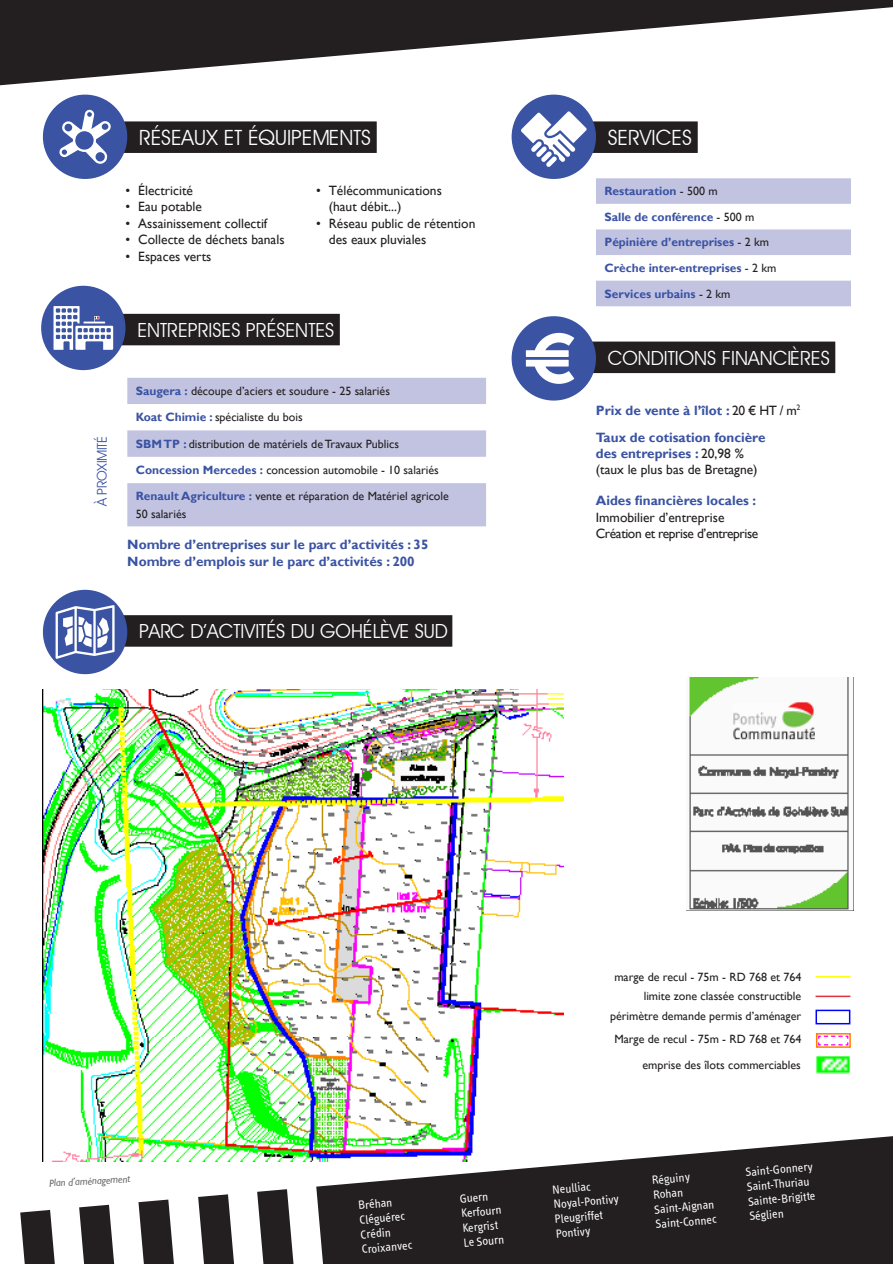
<style>
.page{position:relative;width:893px;height:1264px;background:#fff}
.page>*{position:absolute;margin:0;border:0;box-sizing:border-box;transform-origin:0 0}
.Titres_pages{font:21px "Decker";color:#fff}
.Titres_pages-2{font:19.5px "Decker";color:#fff}
.puces{font:13.5px/16.5px "Gill Sans";color:#231f20}
.Texte{font:700 13.5px/16.5px "Gill Sans";color:#3a53a3}
.puces-2{font:13.5px "Gill Sans";letter-spacing:-.03em;color:#231f20}
.Titres_verticaux{font:13.5px "Decker";letter-spacing:-.02em;color:#3a53a3}
.t1{font:12.3px "Info Text";color:#fff}
.Texte_tableau_plus_p{font:12px "Gill Sans";color:#231f20}
.témoignage{font:12px "Gill Sans";color:#231f20}
.Texte_tableau_plus_p-2{font:700 12px "Gill Sans";color:#3a53a3}
.Légende{font:italic 10.5px "Gill Sans";color:#6c6d70}
.s1{font-weight:700;color:#3a53a3}
.s2{font-weight:400;color:#231f20}
</style>
<div class="page">
<svg style="left:316px;top:1136px;width:577px;height:128px;background:#3f3c3d"></svg>
<svg style="left:20px;top:1210px;width:35px;height:54px;background:#464243"></svg>
<svg style="left:79px;top:1204px;width:36px;height:60px"></svg>
<svg style="left:138px;top:1199px;width:36px;height:65px"></svg>
<svg style="left:198px;top:1194px;width:36px;height:70px"></svg>
<svg style="left:257px;top:1189px;width:37px;height:75px"></svg>
<svg style="left:0;top:0;width:893px;height:86px;fill:#231f20"></svg>
<div style="left:85px;top:121px;width:292px;height:32px;background:#231f20"></div>
<svg style="left:42px;top:94px;width:89px;height:85px"></svg>
<div style="left:554px;top:121px;width:144px;height:32px;background:#231f20"></div>
<svg style="left:596px;top:178px;width:255px;height:128px"></svg>
<div style="left:512px;top:95px;width:84px;height:84px;background:#3a53a3;border-radius:50%"></div>
<svg style="left:521px;top:111px;width:66px;height:56px"></svg>
<div style="left:83px;top:314px;width:257px;height:31px;background:#231f20"></div>
<svg style="left:127px;top:378px;width:359px;height:148px;fill:#c2c3e1"></svg>
<div style="left:41px;top:286px;width:85px;height:84px;background:#3a53a3;border-radius:50%"></div>
<svg style="left:54px;top:306px;width:59px;height:44px"></svg>
<div style="left:554px;top:341px;width:281px;height:32px;background:#231f20"></div>
<div style="left:512px;top:316px;width:84px;height:84px;background:#3a53a3;border-radius:50%"></div>
<svg style="left:526px;top:333px;width:48px;height:51px"></svg>
<div style="left:85px;top:615px;width:367px;height:32px;background:#231f20"></div>
<div style="left:43px;top:590px;width:84px;height:84px;background:#3a53a3;border-radius:50%"></div>
<svg style="left:56px;top:605px;width:59px;height:54px"></svg>
<img style="left:43px;top:690px;width:520px;height:471px">
<img style="left:689px;top:678px;width:160px;height:232px">
<img style="left:816px;top:1056px;width:34px;height:17px">
<hr style="left:815px;top:976px;width:35px;height:1px;background:#ff0">
<hr style="left:815px;top:995px;width:35px;height:2px;background:#dd353c">
<div style="left:815px;top:1009px;width:35px;height:15px;border:2px solid #00f"></div>
<div style="left:816px;top:1033px;width:35px;height:15px;border:2px solid #ff7f00"></div>
<svg style="left:817px;top:1035px;width:32px;height:11px"></svg>
<p class="Titres_pages" style="left:139px;top:124px;width:233px">RÉSEAUX ET ÉQUIPEMENTS</p>
<p class="puces" style="left:126px;top:182px;width:69px">• Électricité</p>
<p class="puces" style="left:126px;top:198px;width:78px">• Eau potable</p>
<p class="puces" style="left:126px;top:215px;width:143px">• Assainissement collectif</p>
<p class="puces" style="left:126px;top:231px;width:160px">• Collecte de déchets banals</p>
<p class="puces" style="left:126px;top:248px;width:87px">• Espaces verts</p>
<p class="puces" style="left:316px;top:182px;width:127px">• Télécommunications</p>
<p class="puces" style="left:329px;top:198px;width:74px">(haut débit...)</p>
<p class="puces" style="left:329px;top:215px;width:148px;text-indent:-13px">• Réseau public de rétention des eaux pluviales</p>
<p class="Titres_verticaux" style="left:94px;top:506px;width:72px;rotate:-90deg">À PROXIMITÉ</p>
<p class="Titres_pages-2" style="left:137px;top:318px;width:198px">ENTREPRISES PRÉSENTES</p>
<p class="Texte_tableau_plus_p" style="left:136px;top:384px;width:256px"><span class="s1">Saugera :</span> découpe d’aciers et soudure - 25 salariés</p>
<p class="Texte_tableau_plus_p" style="left:136px;top:410px;width:168px"><span class="s1">Koat Chimie :</span> spécialiste du bois</p>
<p class="Texte_tableau_plus_p" style="left:136px;top:437px;width:265px"><span class="s1">SBM TP :</span> distribution de matériels de Travaux Publics</p>
<p class="Texte_tableau_plus_p" style="left:136px;top:463px;width:305px"><span class="s1">Concession Mercedes :</span> concession automobile - 10 salariés</p>
<p class="Texte_tableau_plus_p" style="left:136px;top:489px;width:315px"><span class="s1">Renault Agriculture :</span> vente et réparation de Matériel agricole</p>
<p class="Texte_tableau_plus_p" style="left:136px;top:507px;width:52px">50 salariés</p>
<p class="Texte" style="left:127px;top:537px;width:303px">Nombre d’entreprises sur le parc d’activités : 35<br>Nombre d’emplois sur le parc d’activités : 200</p>
<p class="Titres_pages-2" style="left:139px;top:620px;width:310px">PARC D’ACTIVITÉS DU GOHÉLÈVE SUD</p>
<p class="Titres_pages" style="left:608px;top:124px;width:85px">SERVICES</p>
<p class="Texte_tableau_plus_p-2" style="left:604px;top:184px;width:115px">Restauration <span class="s2">- 500 m</span></p>
<p class="Texte_tableau_plus_p-2" style="left:604px;top:209px;width:151px">Salle de conférence <span class="s2">- 500 m</span></p>
<p class="Texte_tableau_plus_p-2" style="left:604px;top:235px;width:166px">Pépinière d’entreprises <span class="s2">- 2 km</span></p>
<p class="Texte_tableau_plus_p-2" style="left:604px;top:261px;width:173px">Crèche inter-entreprises <span class="s2">- 2 km</span></p>
<p class="Texte_tableau_plus_p-2" style="left:604px;top:286px;width:128px">Services urbains <span class="s2">- 2 km</span></p>
<p class="Titres_pages-2" style="left:608px;top:346px;width:223px">CONDITIONS FINANCIÈRES</p>
<p class="Texte" style="left:596px;top:402px;width:206px">Prix de vente à l’îlot : <span class="s2">20 € HT / m</span><sup>2</sup></p>
<p class="Texte" style="left:596px;top:429px;width:171px">Taux de cotisation foncière</p>
<p class="Texte" style="left:596px;top:445px;width:150px">des entreprises : <span class="s2">20,98 %</span></p>
<p class="puces" style="left:596px;top:461px;width:163px">(taux le plus bas de Bretagne)</p>
<p class="Texte" style="left:596px;top:493px;width:162px">Aides financières locales :</p>
<p class="puces" style="left:596px;top:509px;width:130px">Immobilier d’entreprise</p>
<p class="puces-2" style="left:596px;top:525px;width:164px">Création et reprise d’entreprise</p>
<p class="Légende" style="left:49px;top:1177px;width:82px;rotate:-3deg">Plan d’aménagement</p>
<p class="t1" style="left:357px;top:1198px;width:36px;rotate:-5deg">Bréhan</p>
<p class="t1" style="left:359px;top:1213px;width:47px;rotate:-5deg">Cléguérec</p>
<p class="t1" style="left:360px;top:1227px;width:32px;rotate:-5deg">Crédin</p>
<p class="t1" style="left:361px;top:1242px;width:52px;rotate:-5deg">Croixanvec</p>
<p class="t1" style="left:459px;top:1191px;width:30px;rotate:-5deg">Guern</p>
<p class="t1" style="left:460px;top:1206px;width:42px;rotate:-5deg">Kerfourn</p>
<p class="t1" style="left:462px;top:1221px;width:37px;rotate:-5deg">Kergrist</p>
<p class="t1" style="left:463px;top:1236px;width:42px;rotate:-5deg">Le Sourn</p>
<p class="témoignage" style="left:614px;top:970px;width:189px">marge de recul - 75m - RD 768 et 764</p>
<p class="témoignage" style="left:644px;top:988px;width:159px">limite zone classée constructible</p>
<p class="témoignage" style="left:610px;top:1009px;width:193px">périmètre demande permis d’aménager</p>
<p class="témoignage" style="left:614px;top:1032px;width:189px">Marge de recul - 75m - RD 768 et 764</p>
<p class="témoignage" style="left:642px;top:1058px;width:160px">emprise des îlots commerciables</p>
<p class="t1" style="left:551px;top:1182px;width:40px;rotate:-5deg">Neulliac</p>
<p class="t1" style="left:553px;top:1197px;width:67px;rotate:-5deg">Noyal-Pontivy</p>
<p class="t1" style="left:554px;top:1212px;width:50px;rotate:-5deg">Pleugriffet</p>
<p class="t1" style="left:555px;top:1227px;width:36px;rotate:-5deg">Pontivy</p>
<p class="t1" style="left:651px;top:1173px;width:40px;rotate:-5deg">Réguiny</p>
<p class="t1" style="left:652px;top:1188px;width:32px;rotate:-5deg">Rohan</p>
<p class="t1" style="left:654px;top:1202px;width:62px;rotate:-5deg">Saint-Aignan</p>
<p class="t1" style="left:655px;top:1217px;width:63px;rotate:-5deg">Saint-Connec</p>
<p class="t1" style="left:745px;top:1165px;width:69px;rotate:-5deg">Saint-Gonnery</p>
<p class="t1" style="left:746px;top:1180px;width:64px;rotate:-5deg">Saint-Thuriau</p>
<p class="t1" style="left:747px;top:1194px;width:69px;rotate:-5deg">Sainte-Brigitte</p>
<p class="t1" style="left:749px;top:1209px;width:36px;rotate:-5deg">Séglien</p>
</div>
